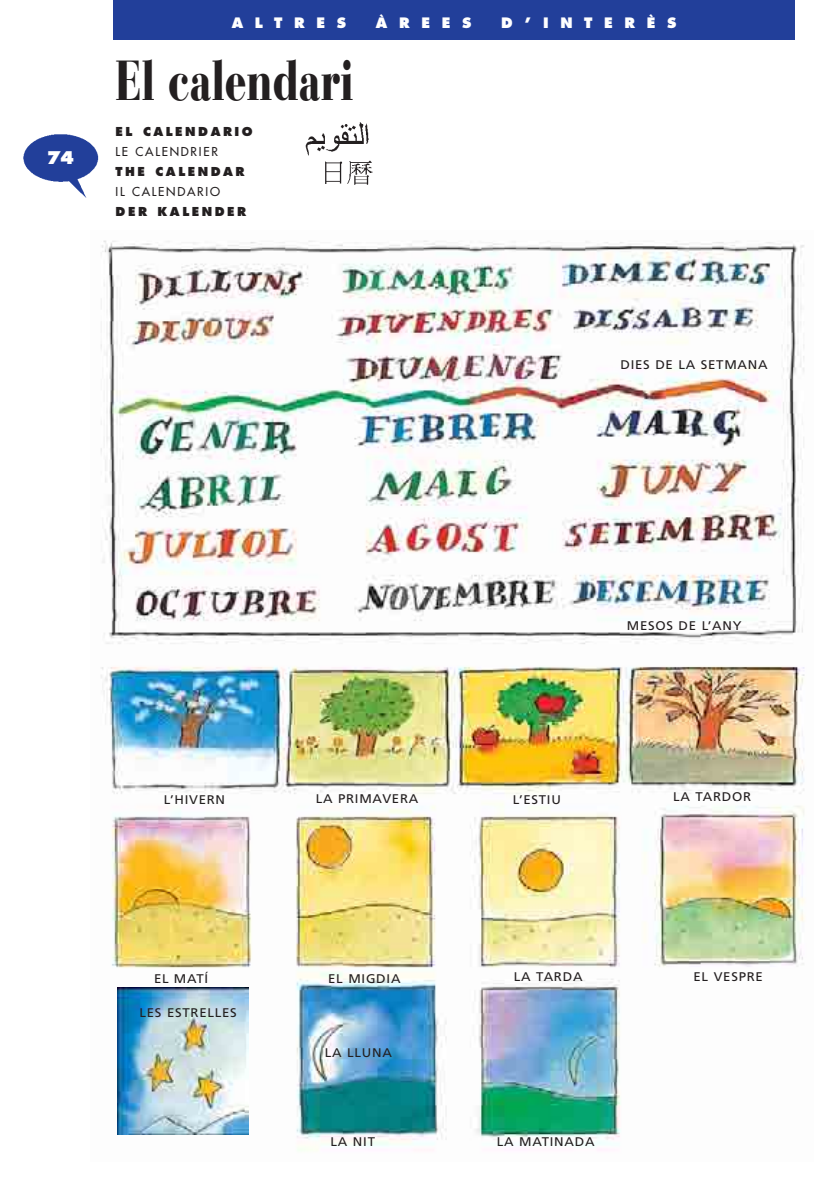
<style>
.page{position:relative;width:836px;height:1188px;background:#fff}
.page>*{position:absolute;margin:0;border:0;box-sizing:border-box;transform-origin:0 0}
.t1{font:900 56px "Bauer Bodoni";color:#231f20;scale:.7 1}
.t2{font:800 17px "Futura";color:#fff}
.t3{font:800 14px "Futura";letter-spacing:.83em;color:#fff}
.t4{font:12.6px "Frutiger";letter-spacing:.055em;color:#231f20;scale:1.05 1}
.t5{font:800 12px "Futura";letter-spacing:.21em;color:#231f20}
.t6{font:12px "Futura";letter-spacing:.145em;color:#231f20}
</style>
<div class="page">
<img style="left:23px;top:0;width:782px;height:1151px">
<h2 class="t2" style="left:47px;top:150px;width:29px">74</h2>
<p class="t3" style="left:231px;top:17px;width:116px">ALTRES</p>
<p class="t3" style="left:376px;top:17px;width:97px">ÀREES</p>
<p class="t3" style="left:501px;top:17px;width:177px">D’INTERÈS</p>
<h1 class="t1" style="left:116px;top:59px;width:341px">El calendari</h1>
<p class="t5" style="left:116px;top:127px;width:139px">EL CALENDARIO</p>
<p class="t6" style="left:116px;top:146px;width:104px">LE CALENDRIER</p>
<p class="t5" style="left:116px;top:167px;width:130px">THE CALENDAR</p>
<p class="t6" style="left:116px;top:186px;width:106px">IL CALENDARIO</p>
<p class="t5" style="left:116px;top:207px;width:132px">DER KALENDER</p>
<p class="t4" style="left:620px;top:360px;width:142px">DIES DE LA SETMANA</p>
<p class="t4" style="left:626px;top:620px;width:111px">MESOS DE L’ANY</p>
<p class="t4" style="left:164px;top:795px;width:60px">L’HIVERN</p>
<p class="t4" style="left:315px;top:793px;width:99px">LA PRIMAVERA</p>
<p class="t4" style="left:512px;top:795px;width:47px">L’ESTIU</p>
<p class="t4" style="left:672px;top:792px;width:76px">LA TARDOR</p>
<p class="t4" style="left:154px;top:973px;width:53px">EL MATÍ</p>
<p class="t4" style="left:328px;top:973px;width:70px">EL MIGDIA</p>
<p class="t4" style="left:513px;top:972px;width:67px">LA TARDA</p>
<p class="t4" style="left:693px;top:972px;width:68px">EL VESPRE</p>
<p class="t4" style="left:139px;top:1007px;width:94px">LES ESTRELLES</p>
<p class="t4" style="left:325px;top:1047px;width:65px">LA LLUNA</p>
<p class="t4" style="left:330px;top:1136px;width:44px">LA NIT</p>
<p class="t4" style="left:496px;top:1136px;width:94px">LA MATINADA</p>
</div>
